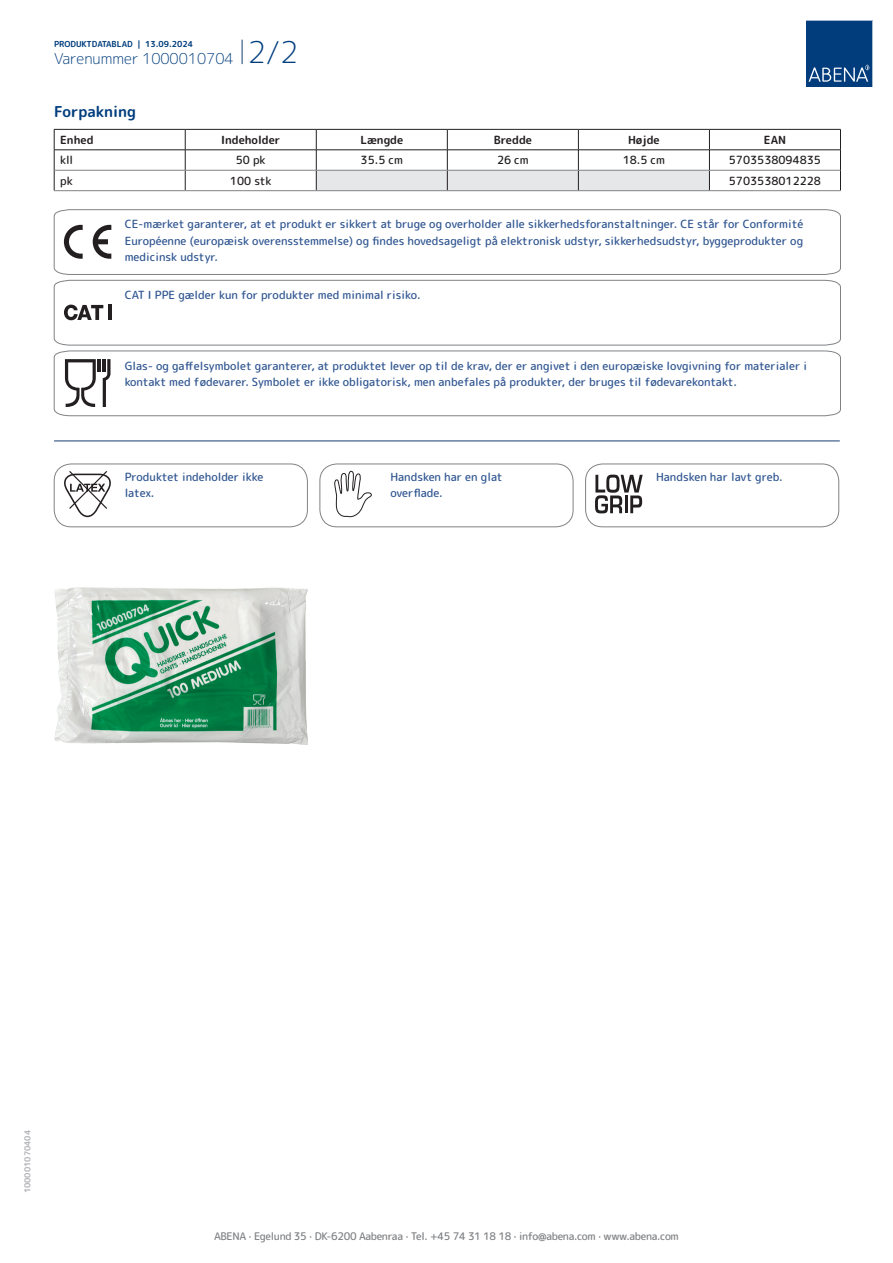
<style>
.page{position:relative;width:893px;height:1263px;background:#fff}
.page>*{position:absolute;margin:0;border:0;box-sizing:border-box;transform-origin:0 0}
.t1{font:300 15px "Rounded Mplus 1 c";color:#013d7d}
.t2{font:700 15px "Rounded Mplus 1 c";color:#013d7d}
.t3{font:500 11.25px/16.5px "Rounded Mplus 1 c";color:#305691}
.t4{font:500 11.25px "Rounded Mplus 1 c";color:#231f20}
.t5{font:700 11.25px "Rounded Mplus 1 c";color:#231f20}
.t6{font:500 10.5px "Rounded Mplus 1 c";letter-spacing:-.03em;color:#808285}
.t7{font:700 8.25px "Rounded Mplus 1 c";color:#013d7d}
.t8{font:700 8.25px "Rounded Mplus 1 c";color:#b2b3b7}
.s1{font-size:30px}
</style>
<div class="page">
<svg style="left:242px;top:40px;width:1px;height:24px"></svg>
<svg style="left:806px;top:20px;width:67px;height:67px;background:#144b86"></svg>
<hr style="left:54px;top:129px;width:131px;height:1px;background:#231f20">
<hr style="left:185px;top:129px;width:131px;height:1px;background:#231f20">
<hr style="left:316px;top:129px;width:131px;height:1px;background:#231f20">
<hr style="left:447px;top:129px;width:131px;height:1px;background:#231f20">
<hr style="left:578px;top:129px;width:131px;height:1px;background:#231f20">
<hr style="left:709px;top:129px;width:132px;height:1px;background:#231f20">
<hr style="left:54px;top:150px;width:131px;height:1px;background:#231f20">
<hr style="left:185px;top:150px;width:131px;height:1px;background:#231f20">
<hr style="left:709px;top:150px;width:132px;height:1px;background:#231f20">
<svg style="left:54px;top:130px;width:1px;height:60px"></svg>
<svg style="left:185px;top:130px;width:1px;height:60px"></svg>
<svg style="left:316px;top:130px;width:394px;height:60px"></svg>
<svg style="left:840px;top:130px;width:1px;height:60px"></svg>
<hr style="left:54px;top:170px;width:131px;height:1px;background:#808285">
<hr style="left:185px;top:170px;width:131px;height:1px;background:#808285">
<hr style="left:316px;top:170px;width:131px;height:1px;background:#808285">
<hr style="left:447px;top:170px;width:131px;height:1px;background:#808285">
<hr style="left:578px;top:170px;width:131px;height:1px;background:#808285">
<hr style="left:709px;top:170px;width:131px;height:1px;background:#808285">
<hr style="left:54px;top:190px;width:131px;height:1px;background:#808285">
<hr style="left:185px;top:190px;width:131px;height:1px;background:#808285">
<hr style="left:316px;top:190px;width:131px;height:1px;background:#808285">
<hr style="left:447px;top:190px;width:131px;height:1px;background:#808285">
<hr style="left:578px;top:190px;width:131px;height:1px;background:#808285">
<hr style="left:709px;top:190px;width:132px;height:1px;background:#808285">
<svg style="left:54px;top:209px;width:787px;height:66px"></svg>
<svg style="left:54px;top:280px;width:787px;height:65px"></svg>
<svg style="left:54px;top:351px;width:787px;height:65px"></svg>
<hr style="left:54px;top:441px;width:785px;height:1px;background:#153f74">
<svg style="left:64px;top:471px;width:47px;height:46px"></svg>
<div style="left:54px;top:464px;width:254px;height:63px;border:1px solid #808285;border-radius:17px"></div>
<svg style="left:334px;top:471px;width:38px;height:46px"></svg>
<div style="left:320px;top:464px;width:253px;height:63px;border:1px solid #808285;border-radius:17px"></div>
<svg style="left:595px;top:475px;width:48px;height:38px"></svg>
<div style="left:585px;top:464px;width:254px;height:63px;border:1px solid #808285;border-radius:17px"></div>
<img style="left:54px;top:588px;width:253px;height:157px">
<p class="t7" style="left:54px;top:38px;width:141px">PRODUKTDATABLAD | 13.09.2024</p>
<h1 class="t1" style="left:54px;top:48px;width:246px">Varenummer 1000010704 <span class="s1">2/2</span></h1>
<h1 class="t2" style="left:54px;top:101px;width:84px">Forpakning</h1>
<p class="t5" style="left:60px;top:132px;width:35px">Enhed</p>
<p class="t5" style="left:221px;top:132px;width:61px">Indeholder</p>
<p class="t5" style="left:360px;top:132px;width:44px">Længde</p>
<p class="t5" style="left:494px;top:132px;width:40px">Bredde</p>
<p class="t5" style="left:628px;top:132px;width:33px">Højde</p>
<p class="t5" style="left:764px;top:132px;width:24px">EAN</p>
<p class="t4" style="left:60px;top:152px;width:15px">kll</p>
<p class="t4" style="left:236px;top:152px;width:31px">50 pk</p>
<p class="t4" style="left:361px;top:152px;width:44px">35.5 cm</p>
<p class="t4" style="left:497px;top:152px;width:33px">26 cm</p>
<p class="t4" style="left:623px;top:152px;width:44px">18.5 cm</p>
<p class="t4" style="left:729px;top:152px;width:94px">5703538094835</p>
<p class="t4" style="left:60px;top:173px;width:14px">pk</p>
<p class="t4" style="left:230px;top:173px;width:43px">100 stk</p>
<p class="t4" style="left:729px;top:173px;width:94px">5703538012228</p>
<p class="t3" style="left:125px;top:216px;width:680px;text-align:justify">CE-mærket garanterer, at et produkt er sikkert at bruge og overholder alle sikkerhedsforanstaltninger. CE står for Conformité Européenne (europæisk overensstemmelse) og findes hovedsageligt på elektronisk udstyr, sikkerhedsudstyr, byggeprodukter og medicinsk udstyr.</p>
<p class="t3" style="left:125px;top:287px;width:297px">CAT I PPE gælder kun for produkter med minimal risiko.</p>
<p class="t3" style="left:125px;top:357px;width:684px">Glas- og gaffelsymbolet garanterer, at produktet lever op til de krav, der er angivet i den europæiske lovgivning for materialer i kontakt med fødevarer. Symbolet er ikke obligatorisk, men anbefales på produkter, der bruges til fødevarekontakt.</p>
<p class="t3" style="left:125px;top:468px;width:140px">Produktet indeholder ikke latex.</p>
<p class="t3" style="left:390px;top:468px;width:114px">Handsken har en glat overflade.</p>
<p class="t3" style="left:656px;top:468px;width:128px">Handsken har lavt greb.</p>
<p class="t8" style="left:22px;top:1193px;width:65px;rotate:-90deg">100001070404</p>
<p class="t6" style="left:214px;top:1229px;width:466px">ABENA · Egelund 35 · DK-6200 Aabenraa · Tel. +45 74 31 18 18 · info@abena.com · www.abena.com</p>
</div>
